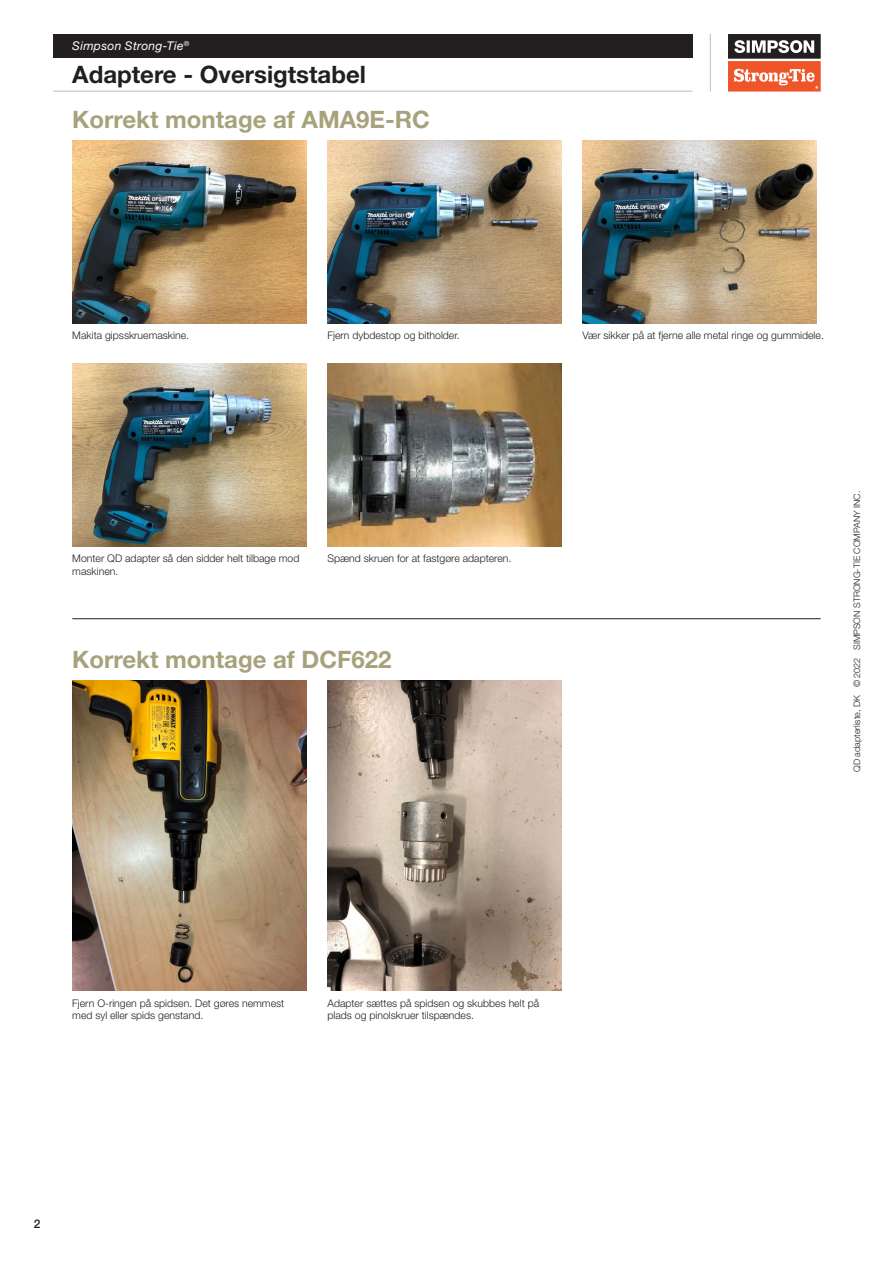
<style>
.page{position:relative;width:893px;height:1263px;background:#fff}
.page>*{position:absolute;margin:0;border:0;box-sizing:border-box;transform-origin:0 0}
.EU_page_header_QD_ta{font:700 24px "Helvetica Neue LT Std";color:#a6a27b}
.EU_page_header__whit{font:700 24px "Helvetica Neue LT Std";color:#231f20}
.t1{font:italic 12px "Helvetica Neue LT Std";letter-spacing:.025em;color:#fff}
.t2{font:500 12px "Helvetica Neue LT Std";color:#231f20}
.Table_Footnote_incl{font:300 10.5px/12.6px "Helvetica Neue LT Std";color:#231f20}
.t3{font:300 9px "Helvetica Neue LT Std";color:#231f20}
</style>
<div class="page">
<hr style="left:53px;top:91px;width:639px;height:1px;background:#bcbdc0">
<svg style="left:728px;top:34px;width:93px;height:58px"></svg>
<hr style="left:710px;top:34px;width:1px;height:58px;background:#bcbdc0">
<div style="left:53px;top:34px;width:640px;height:23px;background:#231f20"></div>
<img style="left:72px;top:140px;width:234px;height:183px">
<img style="left:327px;top:140px;width:234px;height:183px">
<img style="left:583px;top:140px;width:233px;height:183px">
<img style="left:72px;top:364px;width:234px;height:182px">
<img style="left:327px;top:364px;width:234px;height:182px">
<hr style="left:72px;top:618px;width:749px;height:1px;background:#231f20">
<img style="left:72px;top:680px;width:234px;height:311px">
<img style="left:327px;top:680px;width:234px;height:311px">
<p class="t1" style="left:72px;top:39px;width:119px">Simpson Strong-Tie<sup>®</sup></p>
<p class="EU_page_header__whit" style="left:72px;top:60px;width:295px">Adaptere - Oversigtstabel</p>
<p class="EU_page_header_QD_ta" style="left:72px;top:104px;width:359px">Korrekt montage af AMA9E-RC</p>
<p class="Table_Footnote_incl" style="left:72px;top:329px;width:118px">Makita gipsskruemaskine.</p>
<p class="Table_Footnote_incl" style="left:327px;top:329px;width:134px">Fjern dybdestop og bitholder.</p>
<p class="Table_Footnote_incl" style="left:583px;top:329px;width:243px">Vær sikker på at fjerne alle metal ringe og gummidele.</p>
<p class="Table_Footnote_incl" style="left:72px;top:552px;width:229px">Monter QD adapter så den sidder helt tilbage mod maskinen.</p>
<p class="Table_Footnote_incl" style="left:327px;top:552px;width:185px">Spænd skruen for at fastgøre adapteren.</p>
<p class="EU_page_header_QD_ta" style="left:72px;top:644px;width:321px">Korrekt montage af DCF622</p>
<p class="t3" style="left:851px;top:772px;width:283px;rotate:-90deg">QD adapterliste, DK © 2022 SIMPSON STRONG-TIE COMPANY INC.</p>
<p class="Table_Footnote_incl" style="left:72px;top:996px;width:213px">Fjern O-ringen på spidsen. Det gøres nemmest med syl eller spids genstand.</p>
<p class="Table_Footnote_incl" style="left:327px;top:996px;width:213px">Adapter sættes på spidsen og skubbes helt på plads og pinolskruer tilspændes.</p>
<p class="t2" style="left:34px;top:1217px;width:8px">2</p>
</div>
